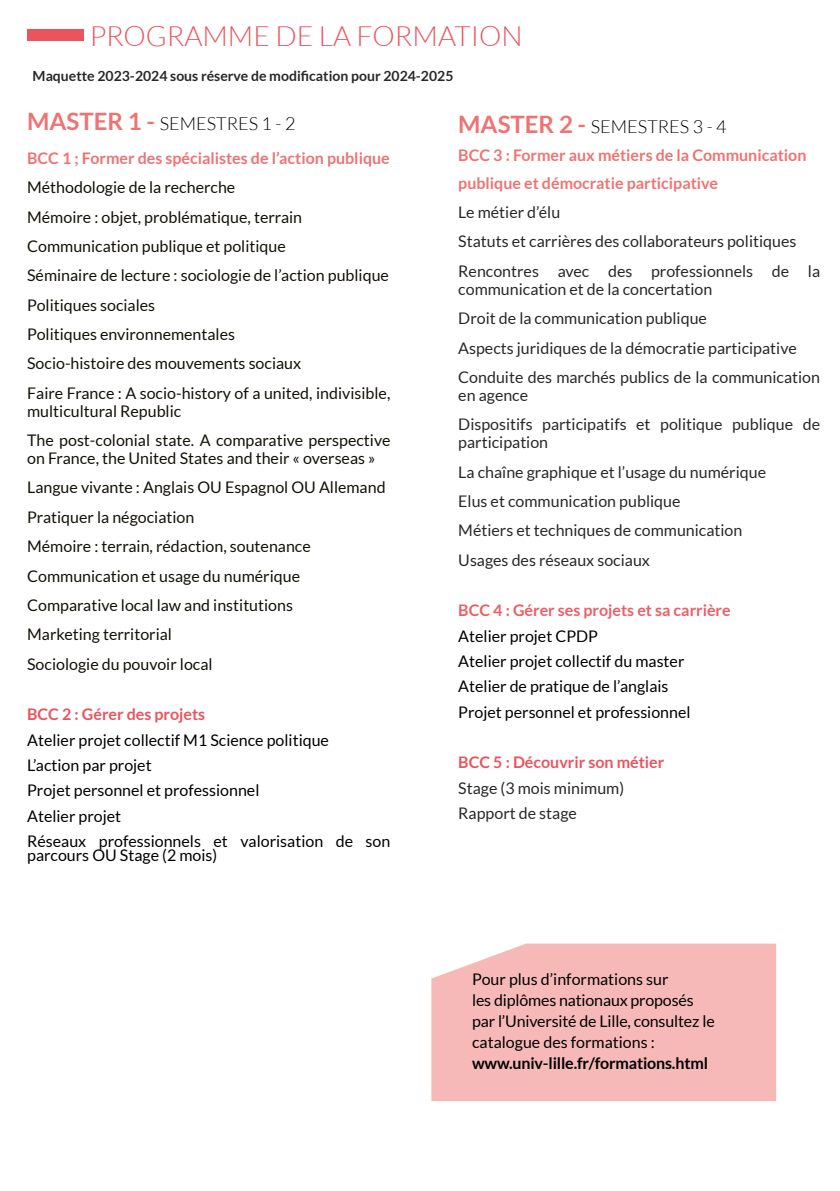
<style>
.page{position:relative;width:840px;height:1191px;background:#fff}
.page>*{position:absolute;margin:0;border:0;box-sizing:border-box;transform-origin:0 0}
.t1{font:300 28px "Lato";color:#ea545f}
.t2{font:300 18px "Lato";color:#000}
.t3{font:16px/29.4px "Lato";color:#131108}
.t4{font:16px/29.4px "Lato";color:#282827}
.t5{font:16px/25.4px "Lato";color:#000}
.t6{font:700 16px/28px "Lato";color:#ee7374}
.t7{font:700 16px "Lato";color:#ea545f}
.t8{font:700 16px "Lato";letter-spacing:-.01em;color:#000}
.t9{font:700 16px "Lato";color:#ec5f66}
.t10{font:700 14px "Lato";color:#282827}
.s1{font-weight:700;font-size:24px;color:#ee7374}
</style>
<div class="page">
<div style="left:28px;top:29px;width:56px;height:12px;background:#ea545f"></div>
<div style="left:431px;top:943px;width:344px;height:158px;background:#f6b9b7"></div>
<h1 class="t1" style="left:90px;top:21px;width:434px">PROGRAMME DE LA FORMATION</h1>
<p class="t10" style="left:33px;top:68px;width:422px">Maquette 2023-2024 sous réserve de modification pour 2024-2025</p>
<p class="t2" style="left:27px;top:114px;width:270px"><span class="s1">MASTER 1 -</span> SEMESTRES 1 - 2</p>
<p class="t6" style="left:27px;top:144px;width:364px">BCC 1 ; Former des spécialistes de l’action publique</p>
<p class="t3" style="left:27px;top:173px;width:364px">Méthodologie de la recherche<br>Mémoire : objet, problématique, terrain Communication publique et politique<br>Séminaire de lecture : sociologie de l’action publique Politiques sociales<br>Politiques environnementales<br>Socio-histoire des mouvements sociaux<br>Faire France : A socio-history of a united, indivisible,</p>
<p class="t3" style="left:27px;top:396px;width:364px">multicultural Republic<br>The post-colonial state. A comparative perspective</p>
<p class="t3" style="left:27px;top:443px;width:360px">on France, the United States and their « overseas » Langue vivante : Anglais OU Espagnol OU Allemand Pratiquer la négociation<br>Mémoire : terrain, rédaction, soutenance Communication et usage du numérique Comparative local law and institutions<br>Marketing territorial<br>Sociologie du pouvoir local</p>
<p class="t7" style="left:27px;top:705px;width:179px">BCC 2 : Gérer des projets</p>
<p class="t5" style="left:27px;top:727px;width:364px">Atelier projet collectif M1 Science politique<br>L’action par projet<br>Projet personnel et professionnel<br>Atelier projet<br>Réseaux professionnels et valorisation de son</p>
<p class="t5" style="left:27px;top:842px;width:191px">parcours OU Stage (2 mois)</p>
<p class="t2" style="left:458px;top:117px;width:270px"><span class="s1">MASTER 2 -</span> SEMESTRES 3 - 4</p>
<p class="t6" style="left:458px;top:141px;width:349px">BCC 3 : Former aux métiers de la Communication publique et démocratie participative</p>
<p class="t4" style="left:458px;top:197px;width:363px">Le métier d’élu<br>Statuts et carrières des collaborateurs politiques<br>Rencontres avec des professionnels de la</p>
<p class="t4" style="left:458px;top:274px;width:363px">communication et de la concertation<br>Droit de la communication publique<br>Aspects juridiques de la démocratie participative Conduite des marchés publics de la communication</p>
<p class="t4" style="left:458px;top:380px;width:363px">en agence<br>Dispositifs participatifs et politique publique de</p>
<p class="t4" style="left:458px;top:428px;width:309px">participation<br>La chaîne graphique et l’usage du numérique<br>Elus et communication publique<br>Métiers et techniques de communication<br>Usages des réseaux sociaux</p>
<p class="t9" style="left:458px;top:601px;width:274px">BCC 4 : Gérer ses projets et sa carrière</p>
<p class="t5" style="left:458px;top:623px;width:234px">Atelier projet CPDP<br>Atelier projet collectif du master<br>Atelier de pratique de l’anglais<br>Projet personnel et professionnel</p>
<p class="t7" style="left:458px;top:753px;width:207px">BCC 5 : Découvrir son métier</p>
<p class="t4" style="left:458px;top:775px;width:167px;line-height:25.4px">Stage (3 mois minimum)<br>Rapport de stage</p>
<p class="t5" style="left:472px;top:969px;width:244px;line-height:21px">Pour plus d’informations sur<br>les diplômes nationaux proposés par l’Université de Lille, consultez le catalogue des formations :</p>
<p class="t8" style="left:472px;top:1054px;width:237px">www.univ-lille.fr/formations.html</p>
</div>
